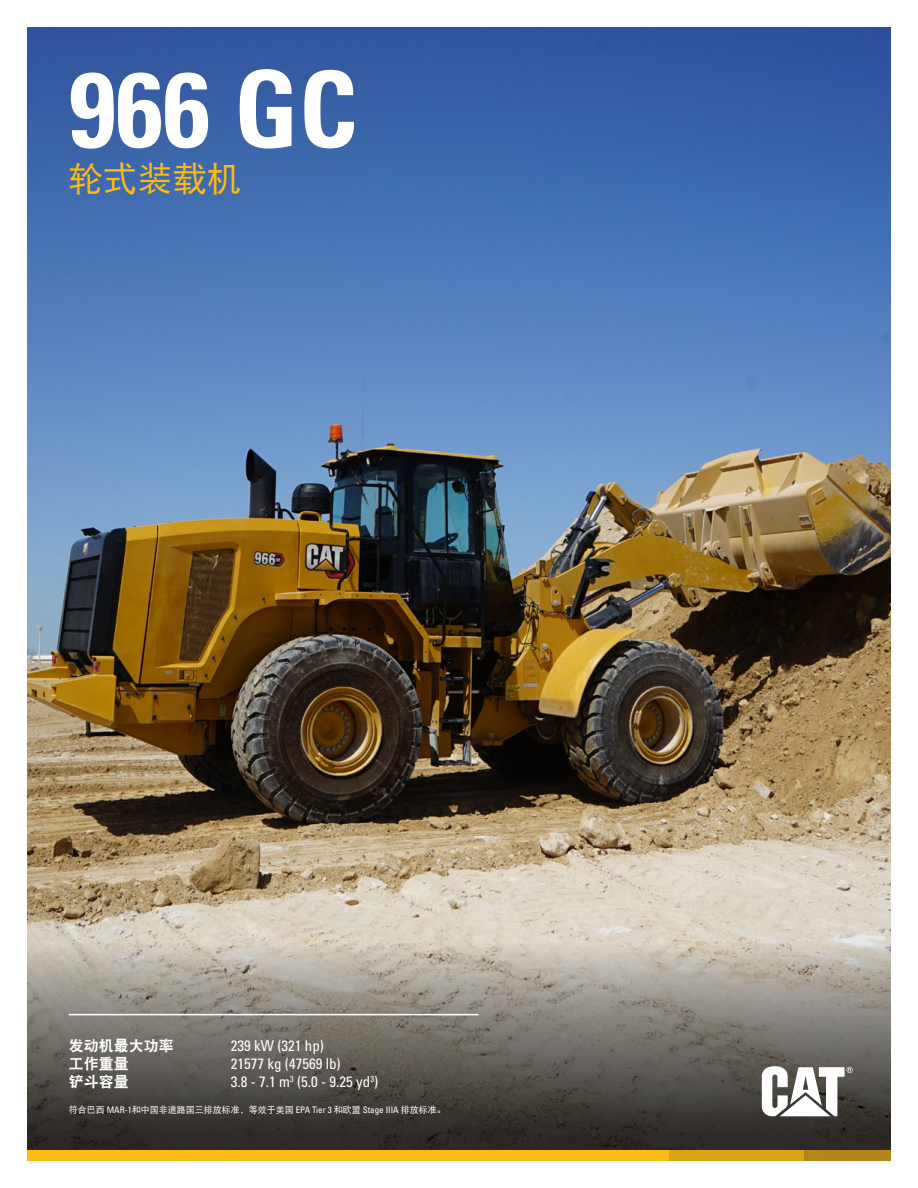
<style>
.page{position:relative;width:918px;height:1188px;background:#fff}
.page>*{position:absolute;margin:0;border:0;box-sizing:border-box;transform-origin:0 0}
.t1{font:106.2px "Univers LTCYR 67 Bold Cond";color:#fff}
.t2{font:34.5px "DFP Hei W5";color:#fcba13}
.t3{font:condensed 15px "Univers LTCYR 57";color:#fff}
.t4{font:15px "DFP Hei W9";color:#fff}
.t5{font:9px "DFP Hei W5";color:#fff}
.s1{font-family:"Univers LT Std";font-stretch:condensed}
</style>
<div class="page">
<img style="left:27px;top:27px;width:864px;height:574px">
<img style="left:27px;top:601px;width:864px;height:550px">
<div style="left:27px;top:1151px;width:641px;height:10px;background:#fcba13"></div>
<div style="left:667px;top:1151px;width:137px;height:10px;background:#dca316"></div>
<div style="left:804px;top:1151px;width:87px;height:10px;background:#b38619"></div>
<svg style="left:762px;top:1066px;width:91px;height:50px"></svg>
<hr style="left:69px;top:1014px;width:409px;height:1px;background:#fff">
<h1 class="t1" style="left:69px;top:45px;width:290px">966 GC</h1>
<h2 class="t2" style="left:69px;top:160px;width:174px">轮式装载机</h2>
<h3 class="t4" style="left:69px;top:1038px;width:106px">发动机最大功率</h3>
<h3 class="t3" style="left:231px;top:1036px;width:95px">239 kW (321 hp)</h3>
<h3 class="t4" style="left:69px;top:1056px;width:61px">工作重量</h3>
<h3 class="t3" style="left:231px;top:1054px;width:111px">21577 kg (47569 lb)</h3>
<h3 class="t4" style="left:69px;top:1074px;width:61px">铲斗容量</h3>
<h3 class="t3" style="left:231px;top:1072px;width:149px">3.8 - 7.1 m<sup>3</sup> (5.0 - 9.25 yd<sup>3</sup>)</h3>
<p class="t5" style="left:69px;top:1105px;width:378px">符合巴西 <span class="s1">MAR-1</span>和中国非道路国三排放标准，等效于美国 <span class="s1">EPA Tier 3</span> 和欧盟 <span class="s1">Stage IIIA</span> 排放标准。</p>
</div>
